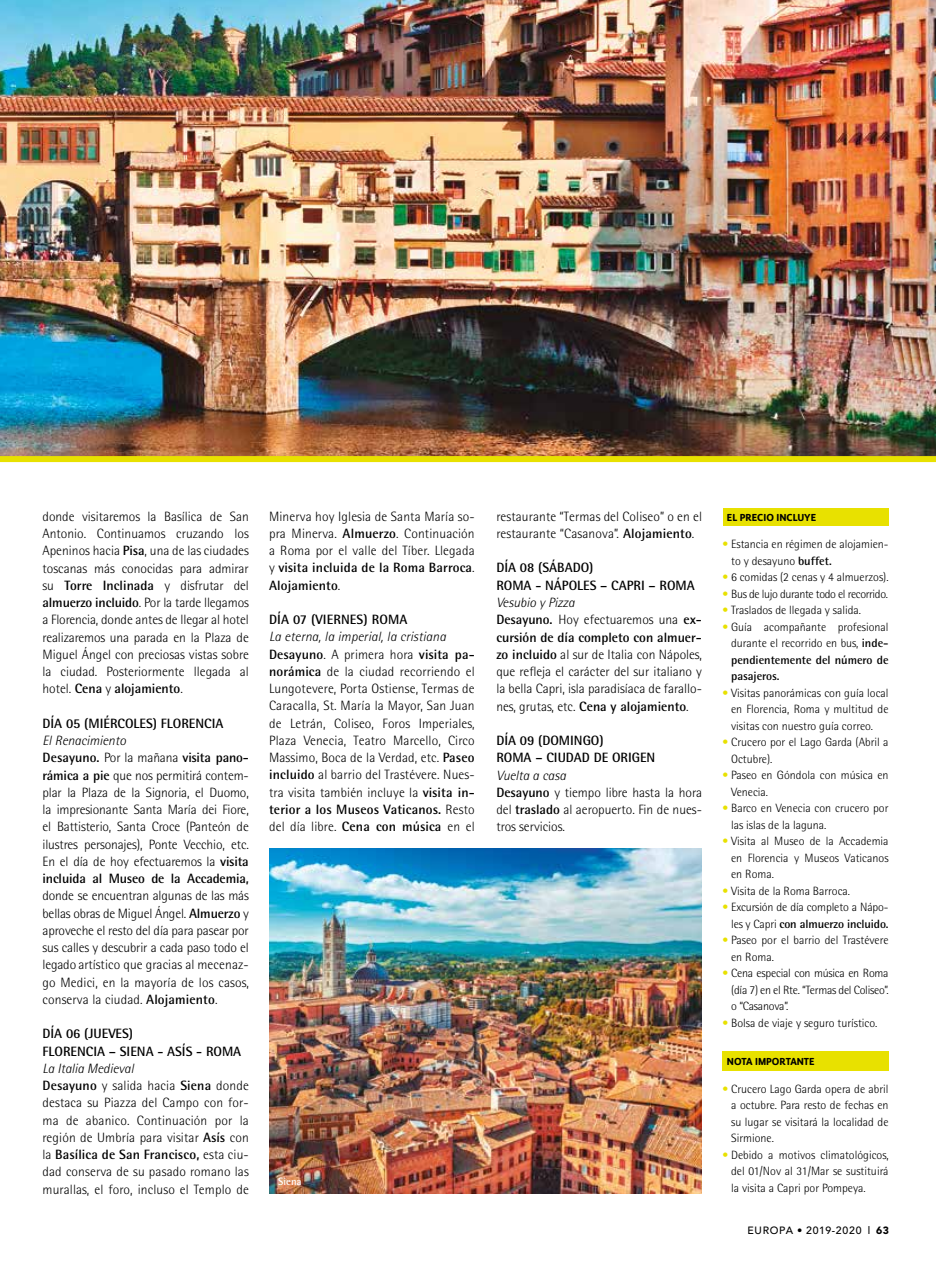
<style>
.page{position:relative;width:936px;height:1263px;background:#fff}
.page>*{position:absolute;margin:0;border:0;box-sizing:border-box;transform-origin:0 0}
.t1{font:300 13.5px/17.2px "Rotis Semi Sans Std";letter-spacing:.01em;color:#000}
.t2{font:300 13.5px/17.2px "Rotis Semi Sans Std";letter-spacing:-.01em;color:#000}
.t3{font:700 13.5px/17.2px "Rotis Semi Sans Std";color:#000}
.t4{font:300 12px/16.5px "Rotis Semi Sans Std";color:#000;text-align:justify}
.t5{font:300 12px "Rotis Semi Sans Std";letter-spacing:-.03em;color:#000}
.t6{font:700 12px "Lemon Sans Rnd";color:#000}
.t7{font:500 10.5px "Avenir LT Std";letter-spacing:.07em;color:#000}
.t8{font:700 10.5px "Rotis Semi Sans Std";color:#fff}
.s1{font-weight:700}
.s2{font-style:italic}
.s3{color:#e8e100}
.s4{font-weight:900}
</style>
<div class="page">
<img style="left:0;top:0;width:935px;height:456px">
<div style="left:0;top:456px;width:935px;height:6px;background:#e8e100"></div>
<div style="left:722px;top:508px;width:166px;height:18px;background:#e8e100"></div>
<div style="left:722px;top:1051px;width:167px;height:20px;background:#e8e100"></div>
<img style="left:269px;top:848px;width:432px;height:345px">
<p class="t1" style="left:43px;top:508px;width:208px;text-align:justify">donde visitaremos la Basílica de San Antonio. Continuamos cruzando los Apeninos hacia <span class="s1">Pisa</span>, una de las ciudades toscanas más conocidas para admirar su <span class="s1">Torre Inclinada</span> y disfrutar del <span class="s1">almuerzo incluido</span>. Por la tarde llegamos a Florencia, donde antes de llegar al hotel realizaremos una parada en la Plaza de Miguel Ángel con preciosas vistas sobre la ciudad. Posteriormente llegada al hotel. <span class="s1">Cena</span> y <span class="s1">alojamiento</span>.</p>
<p class="t3" style="left:43px;top:714px;width:182px">DÍA 05 (MIÉRCOLES) FLORENCIA</p>
<p class="t2" style="left:43px;top:732px;width:208px"><span class="s2">El Renacimiento<br></span><span class="s1">Desayuno.</span> Por la mañana <span class="s1">visita pano&shy;rámica a pie</span> que nos permitirá contem&shy;plar la Plaza de la Signoria, el Duomo, la impresionante Santa María dei Fiore, el Battisterio, Santa Croce (Panteón de ilustres personajes), Ponte Vecchio, etc.<br>En el día de hoy efectuaremos la <span class="s1">visita incluida al Museo de la Accademia,</span></p>
<p class="t1" style="left:43px;top:887px;width:208px;text-align:justify">donde se encuentran algunas de las más bellas obras de Miguel Ángel. <span class="s1">Almuerzo</span> y aproveche el resto del día para pasear por sus calles y descubrir a cada paso todo el legado artístico que gracias al mecenaz&shy;go Medici, en la mayoría de los casos, conserva la ciudad. <span class="s1">Alojamiento</span>.</p>
<p class="t3" style="left:43px;top:1025px;width:200px">DÍA 06 (JUEVES)<br>FLORENCIA – SIENA - ASÍS - ROMA</p>
<p class="t1" style="left:43px;top:1060px;width:208px"><span class="s2">La Italia Medieval<br></span><span class="s1">Desayuno</span> y salida hacia <span class="s1">Siena</span> donde destaca su Piazza del Campo con for&shy;ma de abanico. Continuación por la región de Umbría para visitar <span class="s1">Asís</span> con la <span class="s1">Basílica de San Francisco,</span> esta ciu&shy;dad conserva de su pasado romano las murallas, el foro, incluso el Templo de</p>
<p class="t1" style="left:269px;top:507px;width:207px;text-align:justify">Minerva hoy Iglesia de Santa María so&shy;pra Minerva. <span class="s1">Almuerzo</span>. Continuación a Roma por el valle del Tíber. Llegada y <span class="s1">visita incluida de la Roma Barroca</span>.<br><span class="s1">Alojamiento</span>.</p>
<p class="t3" style="left:269px;top:611px;width:140px">DÍA 07 (VIERNES) ROMA</p>
<p class="t1" style="left:269px;top:628px;width:207px"><span class="s2">La eterna, la imperial, la cristiana </span><span class="s1">Desayuno</span>. A primera hora <span class="s1">visita pa&shy;norámica</span> de la ciudad recorriendo el Lungotevere, Porta Ostiense, Termas de Caracalla, St. María la Mayor, San Juan de Letrán, Coliseo, Foros Imperiales, Plaza Venecia, Teatro Marcello, Circo Massimo, Boca de la Verdad, etc. <span class="s1">Paseo incluido</span> al barrio del Trastévere. Nues&shy;tra visita también incluye la <span class="s1">visita in&shy;terior a los Museos Vaticanos.</span> Resto del día libre. <span class="s1">Cena con música</span> en el</p>
<p class="t8" style="left:278px;top:1175px;width:25px">Siena</p>
<p class="t1" style="left:496px;top:507px;width:207px">restaurante “Termas del Coliseo” o en el restaurante “Casanova”. <span class="s1">Alojamiento</span>.</p>
<p class="t3" style="left:496px;top:559px;width:200px">DÍA 08 (SÁBADO)<br>ROMA - NÁPOLES – CAPRI – ROMA</p>
<p class="t1" style="left:496px;top:594px;width:207px"><span class="s2">Vesubio y Pizza<br></span><span class="s1">Desayuno.</span> Hoy efectuaremos una <span class="s1">ex&shy;cursión de día completo con almuer&shy;zo incluido</span> al sur de Italia con Nápoles, que refleja el carácter del sur italiano y la bella Capri, isla paradisíaca de farallo&shy;nes, grutas, etc. <span class="s1">Cena y alojamiento</span>.</p>
<p class="t3" style="left:496px;top:732px;width:160px">DÍA 09 (DOMINGO)<br>ROMA – CIUDAD DE ORIGEN</p>
<p class="t1" style="left:496px;top:766px;width:207px"><span class="s2">Vuelta a casa<br></span><span class="s1">Desayuno</span> y tiempo libre hasta la hora del <span class="s1">traslado</span> al aeropuerto. Fin de nues&shy;tros servicios.</p>
<p class="t6" style="left:726px;top:511px;width:91px">EL PRECIO INCLUYE</p>
<p class="t4" style="left:731px;top:536px;width:159px;text-indent:-9px"><span class="s3">•</span> Estancia en régimen de alojamien&shy;to y desayuno <span class="s1">buffet.</span></p>
<p class="t4" style="left:722px;top:569px;width:167px"><span class="s3">•</span> 6 comidas (2 cenas y 4 almuerzos).</p>
<p class="t5" style="left:722px;top:587px;width:167px"><span class="s3">•</span> Bus de lujo durante todo el recorrido.</p>
<p class="t4" style="left:722px;top:602px;width:140px"><span class="s3">•</span> Traslados de llegada y salida.</p>
<p class="t4" style="left:731px;top:618px;width:159px;text-indent:-9px"><span class="s3">•</span> Guía acompañante profesional durante el recorrido en bus, <span class="s1">inde&shy;pendientemente del número de pasajeros.</span></p>
<p class="t4" style="left:731px;top:684px;width:159px;text-indent:-9px"><span class="s3">•</span> Visitas panorámicas con guía local en Florencia, Roma y multitud de visitas con nuestro guía correo.</p>
<p class="t4" style="left:731px;top:734px;width:159px;text-indent:-9px"><span class="s3">•</span> Crucero por el Lago Garda (Abril a<br>Octubre).</p>
<p class="t4" style="left:731px;top:767px;width:159px;text-indent:-9px"><span class="s3">•</span> Paseo en Góndola con música en<br>Venecia.</p>
<p class="t4" style="left:731px;top:800px;width:159px;text-indent:-9px"><span class="s3">•</span> Barco en Venecia con crucero por las islas de la laguna.</p>
<p class="t4" style="left:731px;top:833px;width:159px;text-indent:-9px"><span class="s3">•</span> Visita al Museo de la Accademia en Florencia y Museos Vaticanos en Roma.</p>
<p class="t4" style="left:722px;top:882px;width:129px"><span class="s3">•</span> Visita de la Roma Barroca.</p>
<p class="t4" style="left:722px;top:899px;width:167px;text-align:right"><span class="s3">•</span> Excursión de día completo a Nápo&shy;les y Capri <span class="s1">con almuerzo incluido.</span></p>
<p class="t4" style="left:731px;top:932px;width:159px;text-indent:-9px"><span class="s3">•</span> Paseo por el barrio del Trastévere en Roma.</p>
<p class="t4" style="left:731px;top:965px;width:159px;text-indent:-9px"><span class="s3">•</span> Cena especial con música en Roma (día 7) en el Rte. “Termas del Coliseo”. o “Casanova”.</p>
<p class="t4" style="left:722px;top:1014px;width:156px"><span class="s3">•</span> Bolsa de viaje y seguro turístico.</p>
<p class="t6" style="left:726px;top:1054px;width:89px">NOTA IMPORTANTE</p>
<p class="t4" style="left:731px;top:1080px;width:159px;text-indent:-9px"><span class="s3">•</span> Crucero Lago Garda opera de abril a octubre. Para resto de fechas en su lugar se visitará la localidad de Sirmione.</p>
<p class="t4" style="left:731px;top:1146px;width:159px;text-indent:-9px"><span class="s3">•</span> Debido a motivos climatológicos, del 01/Nov al 31/Mar se sustituirá la visita a Capri por Pompeya.</p>
<p class="t7" style="left:747px;top:1224px;width:143px">EUROPA • 2019-2020 l <span class="s4">63</span></p>
</div>
